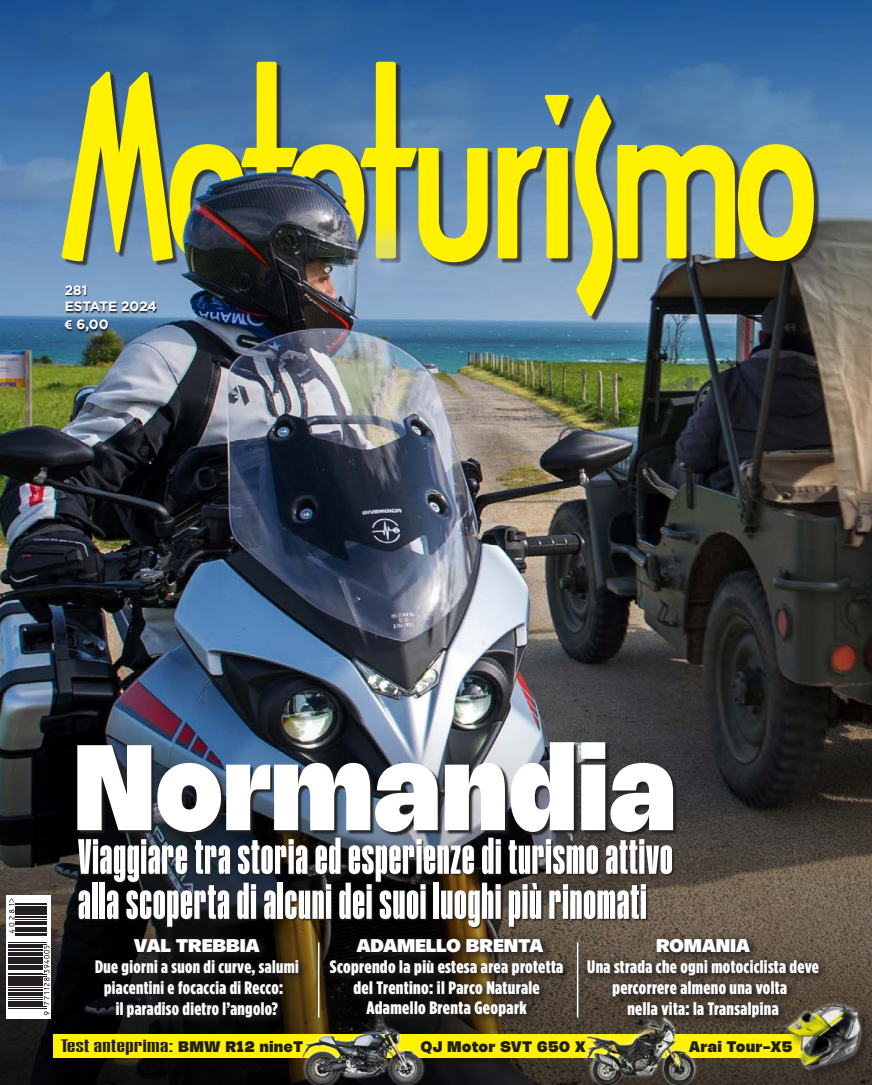
<style>
.page{position:relative;width:872px;height:1085px;background:#fff}
.page>*{position:absolute;margin:0;border:0;box-sizing:border-box;transform-origin:0 0}
.t1{font:900 118.8px "Nohemi";letter-spacing:.025em;color:#fff;scale:.91 1}
.t2{font:700 49.5px/45px "Humane";letter-spacing:.02em;color:#fff;scale:1.09 1}
.t3{font:900 18px/21px "Gotham Condensed";letter-spacing:.02em;color:#fff;text-align:center}
.t4{font:900 18px/20.2px "Gotham Condensed";letter-spacing:.02em;color:#fff;text-align:center;scale:1.05 1}
.t5{font:900 18px "Nohemi";letter-spacing:.02em;color:#fff;scale:1.05 1}
.t6{font:500 18px "Humane";letter-spacing:.01em;color:#231f20;scale:2.3 1}
.t7{font:900 15px "Nohemi";letter-spacing:.05em;color:#231f20}
.t8{font:700 13.5px/16.2px "Gotham";color:#fff}
.s1{font-family:"Myriad Pro"}
.s2{font-family:"Nohemi";font-weight:900;font-size:15px}
</style>
<div class="page">
<img style="left:0;top:400px;width:872px;height:322px">
<img style="left:0;top:0;width:872px;height:400px">
<svg style="left:0;top:722px;width:872px;height:362px;background:#383532"></svg>
<div style="left:6px;top:895px;width:44px;height:123px;background:#fff"></div>
<svg style="left:8px;top:902px;width:40px;height:113px;fill:#231f20"></svg>
<hr style="left:8px;top:1007px;width:38px;height:1px;background:#231f20">
<hr style="left:8px;top:1006px;width:38px;height:1px;background:#231f20">
<hr style="left:8px;top:1003px;width:35px;height:2px;background:#231f20">
<hr style="left:8px;top:1001px;width:35px;height:1px;background:#231f20">
<hr style="left:8px;top:999px;width:35px;height:1px;background:#231f20">
<hr style="left:8px;top:996px;width:35px;height:1px;background:#231f20">
<hr style="left:8px;top:994px;width:35px;height:1px;background:#231f20">
<hr style="left:8px;top:991px;width:35px;height:2px;background:#231f20">
<hr style="left:8px;top:988px;width:35px;height:2px;background:#231f20">
<hr style="left:8px;top:986px;width:35px;height:1px;background:#231f20">
<hr style="left:8px;top:983px;width:35px;height:2px;background:#231f20">
<hr style="left:8px;top:981px;width:35px;height:2px;background:#231f20">
<hr style="left:8px;top:979px;width:35px;height:2px;background:#231f20">
<hr style="left:8px;top:977px;width:35px;height:2px;background:#231f20">
<hr style="left:8px;top:975px;width:38px;height:1px;background:#231f20">
<hr style="left:8px;top:974px;width:38px;height:1px;background:#231f20">
<hr style="left:8px;top:972px;width:35px;height:1px;background:#231f20">
<hr style="left:8px;top:969px;width:35px;height:1px;background:#231f20">
<hr style="left:8px;top:966px;width:35px;height:2px;background:#231f20">
<hr style="left:8px;top:965px;width:35px;height:1px;background:#231f20">
<hr style="left:8px;top:963px;width:35px;height:1px;background:#231f20">
<hr style="left:8px;top:960px;width:35px;height:2px;background:#231f20">
<hr style="left:8px;top:956px;width:35px;height:2px;background:#231f20">
<hr style="left:8px;top:954px;width:35px;height:1px;background:#231f20">
<hr style="left:8px;top:952px;width:35px;height:2px;background:#231f20">
<hr style="left:8px;top:949px;width:35px;height:1px;background:#231f20">
<hr style="left:8px;top:948px;width:35px;height:1px;background:#231f20">
<hr style="left:8px;top:945px;width:35px;height:2px;background:#231f20">
<hr style="left:8px;top:943px;width:38px;height:1px;background:#231f20">
<hr style="left:8px;top:942px;width:38px;height:1px;background:#231f20">
<hr style="left:15px;top:935px;width:31px;height:1px;background:#231f20">
<hr style="left:15px;top:933px;width:31px;height:1px;background:#231f20">
<hr style="left:15px;top:929px;width:31px;height:2px;background:#231f20">
<hr style="left:15px;top:928px;width:31px;height:1px;background:#231f20">
<hr style="left:15px;top:926px;width:31px;height:1px;background:#231f20">
<hr style="left:15px;top:923px;width:31px;height:1px;background:#231f20">
<hr style="left:15px;top:922px;width:31px;height:1px;background:#231f20">
<hr style="left:15px;top:920px;width:31px;height:1px;background:#231f20">
<hr style="left:15px;top:918px;width:31px;height:1px;background:#231f20">
<hr style="left:15px;top:915px;width:31px;height:2px;background:#231f20">
<hr style="left:15px;top:914px;width:31px;height:1px;background:#231f20">
<hr style="left:15px;top:912px;width:31px;height:1px;background:#231f20">
<hr style="left:15px;top:909px;width:31px;height:2px;background:#231f20">
<hr style="left:15px;top:908px;width:31px;height:1px;background:#231f20">
<hr style="left:15px;top:906px;width:31px;height:1px;background:#231f20">
<hr style="left:15px;top:903px;width:31px;height:1px;background:#231f20">
<svg style="left:44px;top:1011px;width:5px;height:3px"></svg>
<svg style="left:44px;top:945px;width:6px;height:60px"></svg>
<svg style="left:9px;top:898px;width:6px;height:34px"></svg>
<div style="left:53px;top:1033px;width:774px;height:24px;background:#fff101"></div>
<div style="left:79px;top:838px;width:596px;height:91px;background:#231f20;opacity:.95"></div>
<div style="left:78px;top:743px;width:599px;height:93px;background:#231f20;opacity:.95"></div>
<img style="left:301px;top:1027px;width:128px;height:57px">
<img style="left:581px;top:1027px;width:116px;height:57px">
<div style="left:64px;top:64px;width:755px;height:258px;background:#231f20;opacity:.75"></div>
<svg style="left:61px;top:62px;width:428px;height:200px;background:#6f8d7c"></svg>
<svg style="left:544px;top:95px;width:25px;height:30px"></svg>
<svg style="left:497px;top:146px;width:71px;height:112px;background:#c7c93d"></svg>
<svg style="left:575px;top:95px;width:239px;height:221px;background:#909b58"></svg>
<div style="left:91px;top:933px;width:738px;height:94px;background:#231f20;opacity:.75"></div>
<hr style="left:318px;top:942px;width:1px;height:75px;background:#fff">
<hr style="left:577px;top:942px;width:1px;height:75px;background:#fff">
<img style="left:53px;top:148px;width:421px;height:345px">
<img style="left:777px;top:992px;width:95px;height:92px">
<p class="t8" style="left:65px;top:282px;width:93px">281<br>ESTATE 2024</p>
<p class="t8" style="left:65px;top:316px;width:45px"><span class="s1">€</span> 6,00</p>
<h1 class="t1" style="left:75px;top:742px;width:661px">Normandia</h1>
<h2 class="t2" style="left:78px;top:837px;width:547px">Viaggiare tra storia ed esperienze di turismo attivo alla scoperta di alcuni dei suoi luoghi più rinomati</h2>
<p class="t5" style="left:134px;top:938px;width:121px">VAL TREBBIA</p>
<p class="t3" style="left:95px;top:955px;width:205px">Due giorni a suon di curve, salumi piacentini e focaccia di Recco:<br>il paradiso dietro l’angolo?</p>
<p class="t6" style="left:61px;top:1039px;width:107px">Test anteprima: <span class="s2">BMW R12 nineT</span></p>
<p class="t5" style="left:357px;top:938px;width:179px">ADAMELLO BRENTA</p>
<p class="t4" style="left:330px;top:956px;width:224px">Scoprendo la più estesa area protetta del Trentino: il Parco Naturale<br>Adamello Brenta Geopark</p>
<p class="t5" style="left:656px;top:938px;width:90px">ROMANIA</p>
<p class="t3" style="left:587px;top:955px;width:233px">Una strada che ogni motociclista deve percorrere almeno una volta<br>nella vita: la Transalpina</p>
<p class="t7" style="left:421px;top:1040px;width:167px">QJ Motor SVT 650 X</p>
<p class="t7" style="left:689px;top:1040px;width:105px">Arai Tour-X5</p>
</div>
